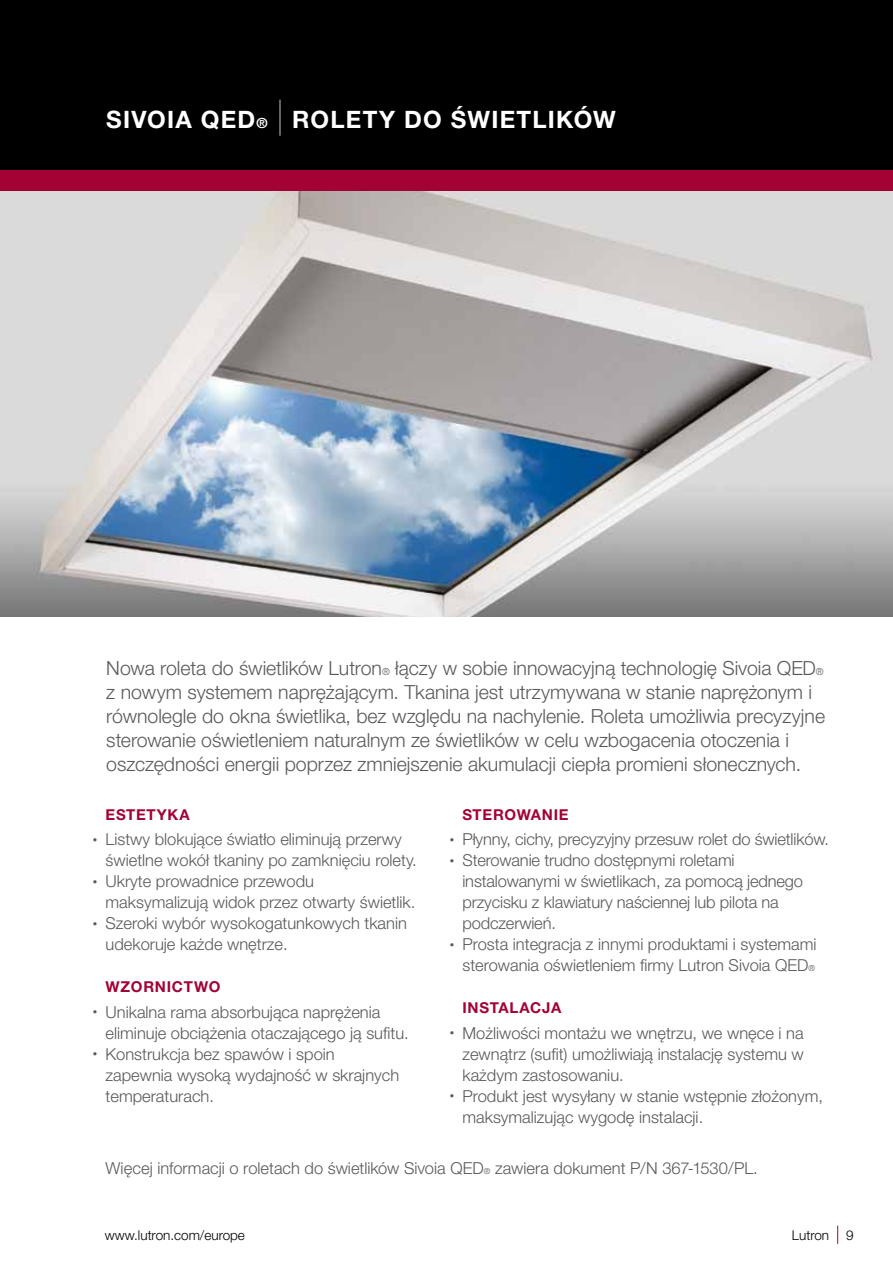
<style>
.page{position:relative;width:893px;height:1263px;background:#fff}
.page>*{position:absolute;margin:0;border:0;box-sizing:border-box;transform-origin:0 0}
.t1{font:700 24px "Helvetica Neue CE";letter-spacing:.05em;color:#fff}
.t2{font:300 19.5px/24px "Helvetica Neue CE";color:#58595b}
.t3{font:300 16.5px/21px "Helvetica Neue CE";color:#58595b}
.t4{font:700 15px "Helvetica Neue CE";letter-spacing:.05em;color:#a30234}
.t5{font:300 13.5px "Helvetica Neue CE";color:#000}
.s1{font-family:"Helvetica Neue";font-size:13.95px}
.s2{font-family:"Helvetica Neue LT Std";font-weight:200;font-size:36px}
.s3{font-family:"Helvetica Neue";font-size:9.75px}
.s4{font-size:9px}
.s5{font-family:"Helvetica Neue";font-size:8.25px}
</style>
<div class="page">
<div style="left:0;top:0;width:893px;height:170px;background:#000"></div>
<div style="left:0;top:170px;width:893px;height:21px;background:#a30234"></div>
<svg style="left:837px;top:1226px;width:1px;height:18px"></svg>
<img style="left:0;top:191px;width:893px;height:426px">
<h1 class="t1" style="left:106px;top:110px;width:511px">SIVOIA QED<span class="s1">®</span> <span class="s2">|</span> ROLETY DO ŚWIETLIKÓW</h1>
<p class="t2" style="left:106px;top:658px;width:720px">Nowa roleta do świetlików Lutron<span class="s3">®</span> łączy w sobie innowacyjną technologię Sivoia QED<span class="s3">® </span>z nowym systemem naprężającym. Tkanina jest utrzymywana w stanie naprężonym i równolegle do okna świetlika, bez względu na nachylenie. Roleta umożliwia precyzyjne sterowanie oświetleniem naturalnym ze świetlików w celu wzbogacenia otoczenia i oszczędności energii poprzez zmniejszenie akumulacji ciepła promieni słonecznych.</p>
<p class="t4" style="left:106px;top:809px;width:86px">ESTETYKA</p>
<p class="t3" style="left:106px;top:831px;width:313px;text-indent:-13px"><span class="s4">•</span> Listwy blokujące światło eliminują przerwy świetlne wokół tkaniny po zamknięciu rolety.</p>
<p class="t3" style="left:106px;top:873px;width:311px;text-indent:-13px"><span class="s4">•</span> Ukryte prowadnice przewodu maksymalizują widok przez otwarty świetlik.</p>
<p class="t3" style="left:106px;top:915px;width:303px;text-indent:-13px"><span class="s4">•</span> Szeroki wybór wysokogatunkowych tkanin udekoruje każde wnętrze.</p>
<p class="t4" style="left:106px;top:981px;width:116px">WZORNICTWO</p>
<p class="t3" style="left:106px;top:1003px;width:305px;text-indent:-13px"><span class="s4">•</span> Unikalna rama absorbująca naprężenia eliminuje obciążenia otaczającego ją sufitu.</p>
<p class="t3" style="left:106px;top:1045px;width:295px;text-indent:-13px"><span class="s4">•</span> Konstrukcja bez spawów i spoin zapewnia wysoką wydajność w skrajnych temperaturach.</p>
<p class="t4" style="left:462px;top:809px;width:108px">STEROWANIE</p>
<p class="t3" style="left:450px;top:831px;width:381px"><span class="s4">•</span> Płynny, cichy, precyzyjny przesuw rolet do świetlików.</p>
<p class="t3" style="left:462px;top:852px;width:342px;text-indent:-13px"><span class="s4">•</span> Sterowanie trudno dostępnymi roletami instalowanymi w świetlikach, za pomocą jednego przycisku z klawiatury naściennej lub pilota na podczerwień.</p>
<p class="t3" style="left:450px;top:936px;width:368px;text-align:right"><span class="s4">•</span> Prosta integracja z innymi produktami i systemami sterowania oświetleniem firmy Lutron Sivoia QED<span class="s5">®</span></p>
<p class="t4" style="left:462px;top:1002px;width:100px">INSTALACJA</p>
<p class="t3" style="left:462px;top:1024px;width:343px;text-align:justify;text-indent:-13px"><span class="s4">•</span> Możliwości montażu we wnętrzu, we wnęce i na zewnątrz (sufit) umożliwiają instalację systemu w każdym zastosowaniu.</p>
<p class="t3" style="left:462px;top:1087px;width:362px;text-indent:-13px"><span class="s4">•</span> Produkt jest wysyłany w stanie wstępnie złożonym, maksymalizując wygodę instalacji.</p>
<p class="t3" style="left:106px;top:1160px;width:654px">Więcej informacji o roletach do świetlików Sivoia QED<span class="s5">®</span> zawiera dokument P/N 367-1530/PL.</p>
<p class="t5" style="left:105px;top:1230px;width:142px">www.lutron.com/europe</p>
<p class="t5" style="left:792px;top:1230px;width:39px">Lutron</p>
<p class="t5" style="left:846px;top:1230px;width:9px">9</p>
</div>
